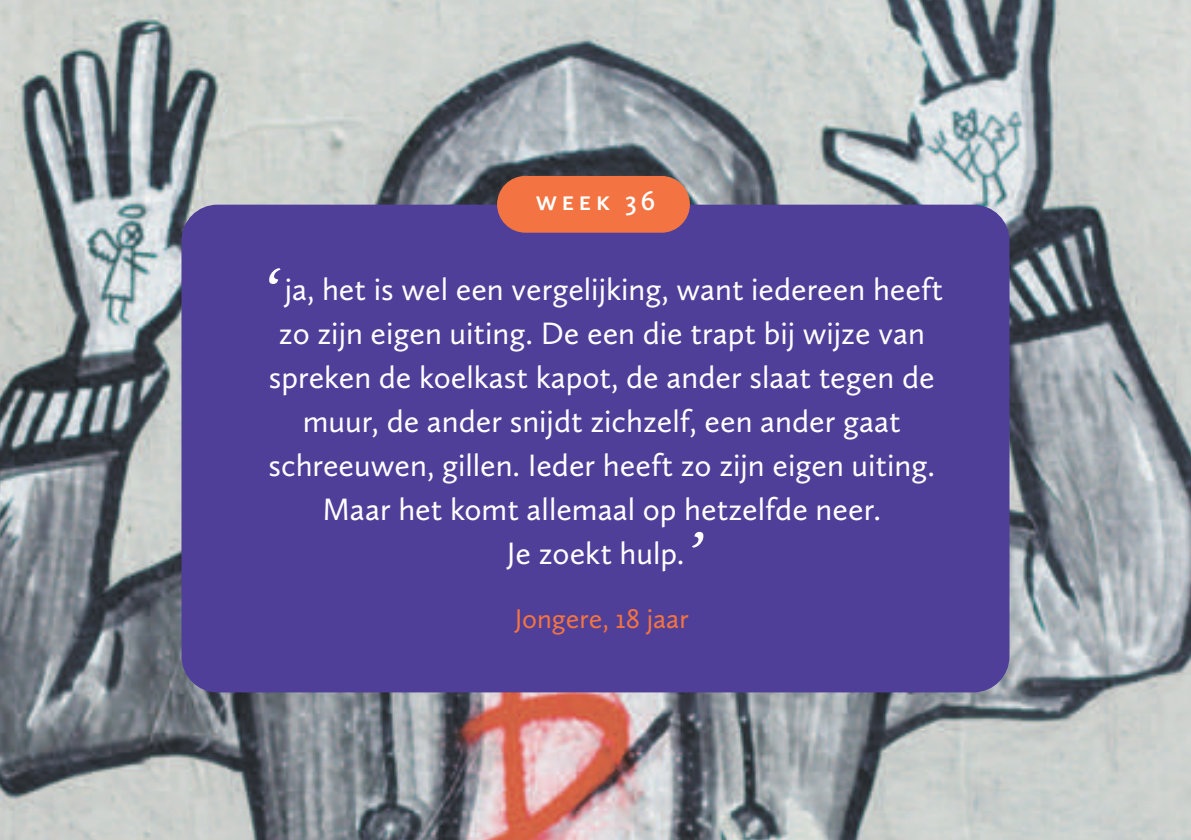
<style>
.page{position:relative;width:1191px;height:840px;background:#fff}
.page>*{position:absolute;margin:0;border:0;box-sizing:border-box;transform-origin:0 0}
.t1{font:32px/44px "Calluna Sans";color:#fff;text-align:center}
.t2{font:28px "Calluna Sans";color:#f37442}
.t3{font:600 28px "Calluna Sans";letter-spacing:.15em;color:#fff}
.s1{font-family:"Dolly";font-style:italic;font-size:60px}
</style>
<div class="page">
<img style="left:0;top:0;width:1191px;height:839px">
<div style="left:181px;top:204px;width:828px;height:488px;background:#503f99;border-radius:36px"></div>
<div style="left:497px;top:176px;width:193px;height:56px;background:#f37442;border-radius:28px"></div>
<p class="t3" style="left:535px;top:183px;width:121px">week 36</p>
<p class="t1" style="left:260px;top:266px;width:684px"><span class="s1">‘</span>ja, het is wel een vergelijking, want iedereen heeft zo zijn eigen uiting. De een die trapt bij wijze van spreken de koelkast kapot, de ander slaat tegen de muur, de ander snijdt zichzelf, een ander gaat schreeuwen, gillen. Ieder heeft zo zijn eigen uiting.<br>Maar het komt allemaal op hetzelfde neer.<br>Je zoekt hulp.<span class="s1">’</span></p>
<p class="t2" style="left:515px;top:601px;width:175px">Jongere, 18 jaar</p>
</div>
